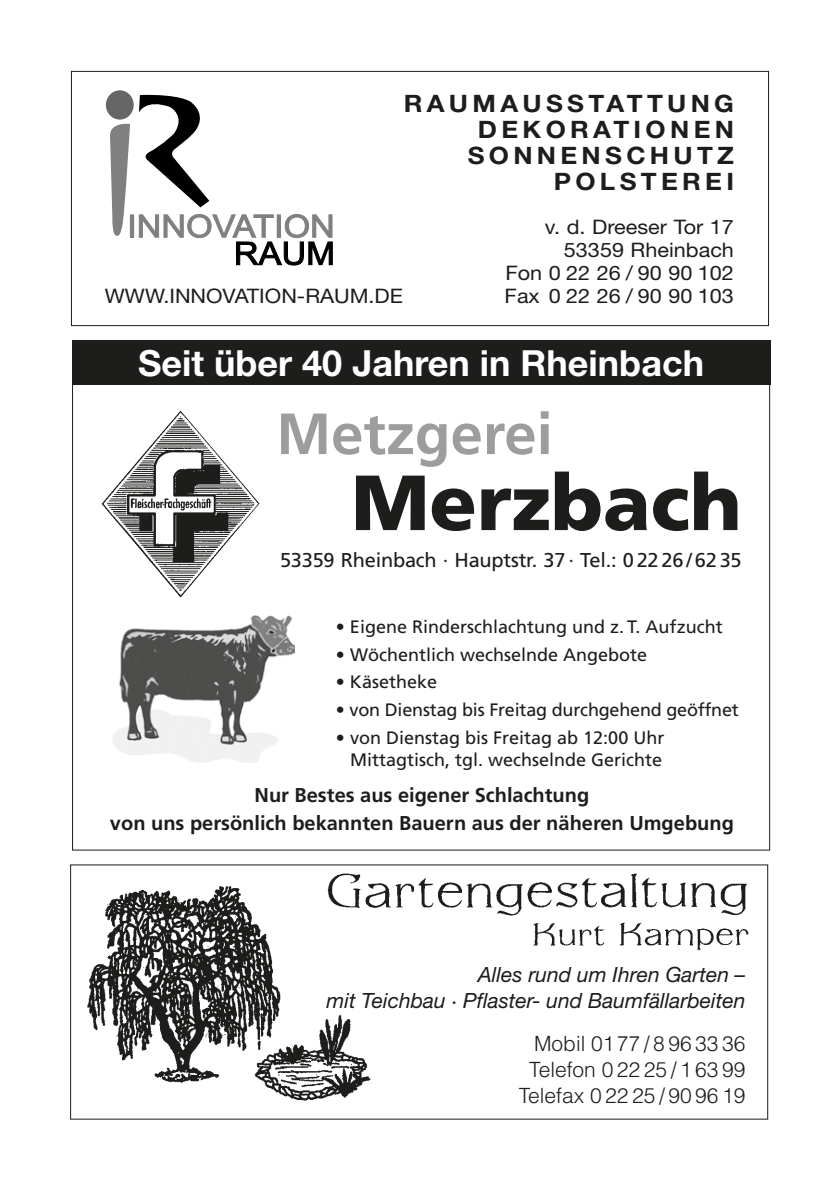
<style>
.page{position:relative;width:840px;height:1191px;background:#fff}
.page>*{position:absolute;margin:0;border:0;box-sizing:border-box;transform-origin:0 0}
.t1{font:900 78px "Frutiger";color:#1d1d1b}
.t2{font:700 58px "Frutiger";color:#9d9d9c}
.t3{font:700 36px "Helvetica Neue";color:#fff}
.t4{font:700 24px/26px "Helvetica Neue";letter-spacing:.165em;color:#1d1d1b;text-align:right;scale:1.08 1}
.t5{font:italic 21px/26px "Helvetica Neue";color:#1d1d1b;text-align:right}
.t6{font:300 21px/26px "Helvetica";color:#1d1d1b;text-align:right}
.t7{font:20px/23px "Helvetica Neue";color:#1d1d1b;text-align:right;scale:1.08 1}
.t8{font:700 20px/28px "Frutiger";color:#1d1d1b;text-align:center}
.t9{font:20px "Frutiger";letter-spacing:-.01em;color:#1d1d1b}
.t10{font:18px/22px "Frutiger";color:#1d1d1b;text-align:right}
</style>
<div class="page">
<img style="left:87px;top:873px;width:662px;height:228px">
<img style="left:101px;top:411px;width:158px;height:187px">
<img style="left:112px;top:615px;width:182px;height:147px">
<div style="left:72px;top:340px;width:697px;height:45px;background:#1d1d1b"></div>
<div style="left:106px;top:90px;width:28px;height:30px;background:#666;border-radius:50%"></div>
<svg style="left:110px;top:123px;width:20px;height:114px"></svg>
<svg style="left:139px;top:94px;width:70px;height:113px"></svg>
<div style="left:130px;top:214px;width:4px;height:24px;border:1px solid #808080"></div>
<svg style="left:138px;top:214px;width:195px;height:52px"></svg>
<div style="left:71px;top:71px;width:697px;height:255px;border:1px solid #1d1d1b"></div>
<h3 class="t4" style="left:403px;top:90px;width:307px">RAUMAUSSTATTUNG<br>DEKORATIONEN<br>SONNENSCHUTZ<br>POLSTEREI</h3>
<p class="t7" style="left:505px;top:215px;width:213px">v. d. Dreeser Tor 17<br>53359 Rheinbach<br>Fon 0 22 26 / 90 90 102</p>
<p class="t7" style="left:105px;top:284px;width:277px">WWW.INNOVATION-RAUM.DE</p>
<p class="t7" style="left:504px;top:284px;width:214px">Fax 0 22 26 / 90 90 103</p>
<h3 class="t3" style="left:138px;top:341px;width:567px">Seit über 40 Jahren in Rheinbach</h3>
<h2 class="t2" style="left:276px;top:400px;width:278px">Metzgerei</h2>
<h1 class="t1" style="left:351px;top:455px;width:392px">Merzbach</h1>
<p class="t9" style="left:280px;top:548px;width:463px">53359 Rheinbach · Hauptstr. 37 · Tel.: 0 22 26 / 62 35</p>
<p class="t10" style="left:336px;top:615px;width:388px">• Eigene Rinderschlachtung und z. T. Aufzucht</p>
<p class="t10" style="left:336px;top:643px;width:312px">• Wöchentlich wechselnde Angebote</p>
<p class="t10" style="left:336px;top:671px;width:103px">• Käsetheke</p>
<p class="t10" style="left:336px;top:698px;width:404px">• von Dienstag bis Freitag durchgehend geöffnet</p>
<p class="t10" style="left:336px;top:726px;width:330px">• von Dienstag bis Freitag ab 12:00 Uhr<br>Mittagtisch, tgl. wechselnde Gerichte</p>
<p class="t8" style="left:110px;top:780px;width:625px">Nur Bestes aus eigener Schlachtung<br>von uns persönlich bekannten Bauern aus der näheren Umgebung</p>
<p class="t5" style="left:326px;top:960px;width:420px">Alles rund um Ihren Garten –<br>mit Teichbau · Pflaster- und Baumfällarbeiten</p>
<p class="t6" style="left:518px;top:1029px;width:228px">Mobil 0177 / 8 96 33 36<br>Telefon 0 22 25 / 1 63 99<br>Telefax 0 22 25 / 90 96 19</p>
</div>
